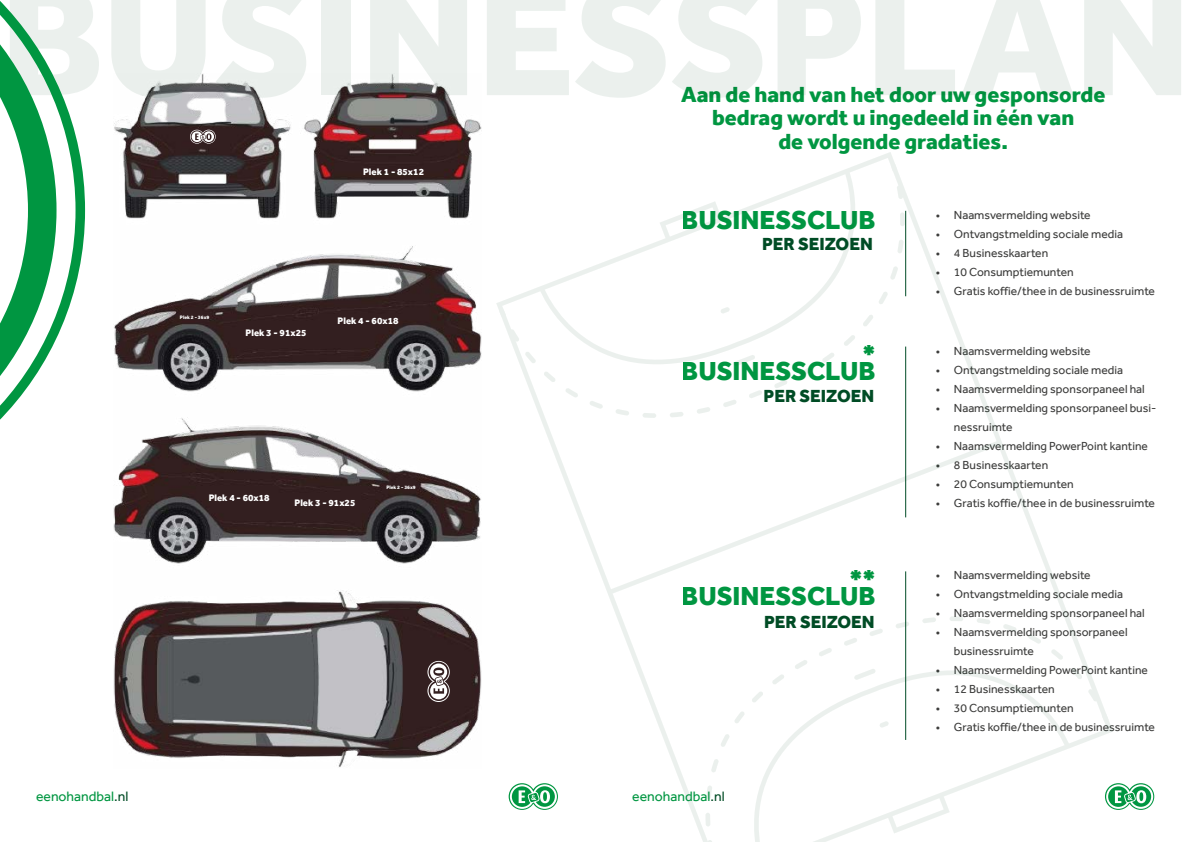
<style>
.page{position:relative;width:1191px;height:842px;background:#fff}
.page>*{position:absolute;margin:0;border:0;box-sizing:border-box;transform-origin:0 0}
.t1{font:800 26.8px "Effra";color:#009641}
.t2{font:800 22.5px/23.5px "Effra";color:#009641;text-align:center}
.t3{font:800 18px "Effra";color:#004c25}
.t4{font:14px "Effra";color:#009641}
.t5{font:12px/19px "Effra";color:#3c3c3b}
.t6{font:800 9.7px "Effra";color:#fff}
.t7{font:800 5.1px "Effra";color:#fff}
.s1{color:#004c25}
</style>
<div class="page">
<img style="left:114px;top:74px;width:367px;height:693px">
<svg style="left:190px;top:130px;width:26px;height:14px"></svg>
<svg style="left:427px;top:661px;width:23px;height:41px"></svg>
<svg style="left:1113px;top:783px;width:41px;height:27px"></svg>
<svg style="left:496px;top:152px;width:617px;height:690px"></svg>
<svg style="left:609px;top:440px;width:391px;height:154px"></svg>
<svg style="left:499px;top:309px;width:7px;height:9px"></svg>
<svg style="left:509px;top:185px;width:395px;height:233px"></svg>
<svg style="left:890px;top:163px;width:7px;height:9px"></svg>
<svg style="left:539px;top:170px;width:321px;height:200px"></svg>
<svg style="left:733px;top:355px;width:22px;height:11px"></svg>
<svg style="left:720px;top:307px;width:10px;height:7px"></svg>
<svg style="left:705px;top:616px;width:393px;height:226px"></svg>
<svg style="left:1101px;top:713px;width:7px;height:9px"></svg>
<svg style="left:748px;top:665px;width:321px;height:177px"></svg>
<svg style="left:854px;top:668px;width:22px;height:12px"></svg>
<svg style="left:879px;top:721px;width:10px;height:7px"></svg>
<svg style="left:57px;top:83px;width:28px;height:254px"></svg>
<svg style="left:0;top:1px;width:57px;height:419px"></svg>
<p class="t6" style="left:363px;top:166px;width:62px">Plek 1 - 85x12</p>
<p class="t7" style="left:180px;top:314px;width:31px">Plek 2 - 36x9</p>
<p class="t6" style="left:246px;top:327px;width:62px">Plek 3 - 91x25</p>
<p class="t6" style="left:338px;top:315px;width:62px">Plek 4 - 60x18</p>
<p class="t7" style="left:386px;top:484px;width:31px">Plek 2 - 36x9</p>
<p class="t6" style="left:209px;top:492px;width:62px">Plek 4 - 60x18</p>
<p class="t6" style="left:294px;top:497px;width:62px">Plek 3 - 91x25</p>
<p class="t4" style="left:36px;top:788px;width:94px">eenohandbal<span class="s1">.nl</span></p>
<h2 class="t2" style="left:681px;top:82px;width:426px">Aan de hand van het door uw gesponsorde bedrag wordt u ingedeeld in één van<br>de volgende gradaties.</h2>
<h1 class="t1" style="left:681px;top:204px;width:195px">BUSINESSCLUB</h1>
<p class="t5" style="left:936px;top:205px;width:156px">• Naamsvermelding website</p>
<p class="t5" style="left:936px;top:224px;width:189px">• Ontvangstmelding sociale media</p>
<p class="t5" style="left:936px;top:243px;width:114px">• 4 Businesskaarten</p>
<p class="t5" style="left:936px;top:262px;width:139px">• 10 Consumptiemunten</p>
<p class="t5" style="left:936px;top:281px;width:221px">• Gratis koffie/thee in de businessruimte</p>
<h3 class="t3" style="left:762px;top:233px;width:112px">PER SEIZOEN</h3>
<h1 class="t1" style="left:862px;top:339px;width:15px">*</h1>
<h1 class="t1" style="left:681px;top:355px;width:195px">BUSINESSCLUB</h1>
<h3 class="t3" style="left:763px;top:386px;width:112px">PER SEIZOEN</h3>
<h1 class="t1" style="left:849px;top:564px;width:28px">**</h1>
<h1 class="t1" style="left:681px;top:580px;width:195px">BUSINESSCLUB</h1>
<h3 class="t3" style="left:764px;top:612px;width:112px">PER SEIZOEN</h3>
<p class="t4" style="left:632px;top:788px;width:94px">eenohandbal<span class="s1">.nl</span></p>
<p class="t5" style="left:936px;top:341px;width:156px">• Naamsvermelding website</p>
<p class="t5" style="left:936px;top:360px;width:189px">• Ontvangstmelding sociale media</p>
<p class="t5" style="left:936px;top:379px;width:210px">• Naamsvermelding sponsorpaneel hal</p>
<p class="t5" style="left:954px;top:398px;width:204px;text-indent:-18px">• Naamsvermelding sponsorpaneel busi&shy;nessruimte</p>
<p class="t5" style="left:936px;top:436px;width:213px">• Naamsvermelding PowerPoint kantine</p>
<p class="t5" style="left:936px;top:455px;width:114px">• 8 Businesskaarten</p>
<p class="t5" style="left:936px;top:474px;width:139px">• 20 Consumptiemunten</p>
<p class="t5" style="left:936px;top:493px;width:221px">• Gratis koffie/thee in de businessruimte</p>
<p class="t5" style="left:936px;top:566px;width:156px">• Naamsvermelding website</p>
<p class="t5" style="left:936px;top:585px;width:189px">• Ontvangstmelding sociale media</p>
<p class="t5" style="left:936px;top:604px;width:210px">• Naamsvermelding sponsorpaneel hal</p>
<p class="t5" style="left:954px;top:623px;width:175px;text-indent:-18px">• Naamsvermelding sponsorpaneel businessruimte</p>
<p class="t5" style="left:936px;top:661px;width:213px">• Naamsvermelding PowerPoint kantine</p>
<p class="t5" style="left:936px;top:680px;width:120px">• 12 Businesskaarten</p>
<p class="t5" style="left:936px;top:699px;width:139px">• 30 Consumptiemunten</p>
<p class="t5" style="left:936px;top:718px;width:221px">• Gratis koffie/thee in de businessruimte</p>
</div>
